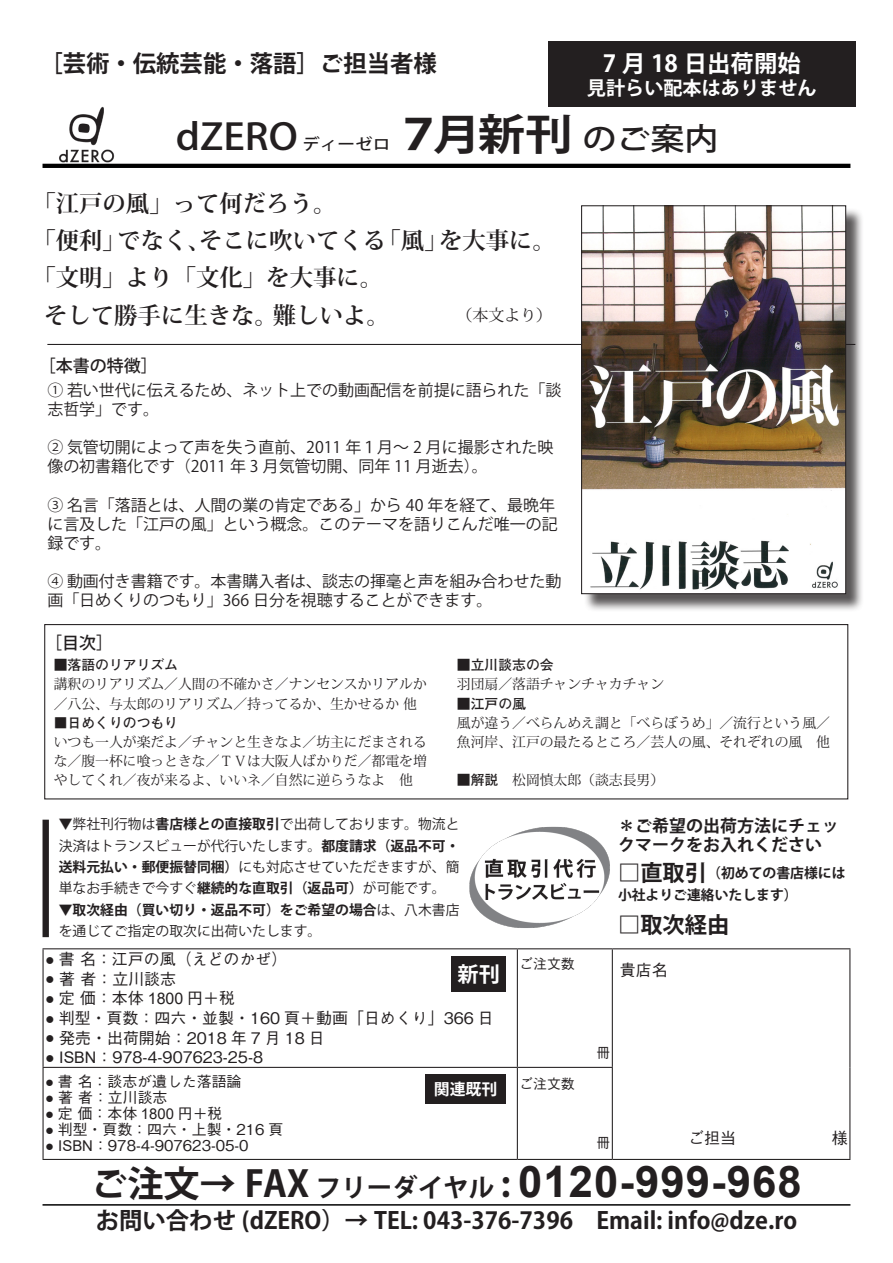
<style>
.page{position:relative;width:893px;height:1263px;background:#fff}
.page>*{position:absolute;margin:0;border:0;box-sizing:border-box;transform-origin:0 0}
.t1{font:700 43.65px "Arial";letter-spacing:.025em;color:#231f20}
.t2{font:700 42.45px "Koz Go Pr 6 N";color:#231f20;scale:1.11 1}
.t3{font:700 36.15px "Koz Go Pro";color:#231f20}
.t4{font:500 36.15px "Koz Go Pr 6 N";color:#231f20;scale:1.11 1}
.t5{font:500 30.75px "Koz Go Pr 6 N";color:#231f20;scale:1.11 1}
.t6{font:700 25.5px "Koz Go Pro";color:#231f20}
.t7{font:700 23.4px "Koz Min Pro";color:#231f20}
.t8{font:700 23.4px "Koz Go Pro";color:#231f20}
.t9{font:700 23.4px "Koz Go Pro";color:#fff}
.t10{font:700 22.35px "Koz Go Pro";color:#231f20}
.t11{font:700 21.3px "Source Han Sans JP";color:#fff}
.t12{font:700 19.2px "Koz Go Pro";color:#fff}
.t13{font:700 16.95px/19.2px "Koz Go Pro";color:#231f20}
.t14{font:500 16.95px "Koz Go Pr 6 N";color:#231f20}
.t15{font:15.9px/19.2px "Koz Go Pr 6 N";color:#231f20}
.t16{font:500 15.9px "Gothic BBB Pr 6 N";color:#231f20}
.t17{font:15.9px "Koz Min Pro";color:#231f20}
.t18{font:500 15.9px "Koz Go Pr 6 N";color:#231f20;scale:1.11 1}
.t19{font:700 15.9px "Source Han Sans JP";color:#fff}
.t20{font:500 14.85px "Gothic BBB Pr 6 N";color:#231f20}
.t21{font:13.8px/19.2px "Koz Min Pro";color:#231f20}
.t22{font:13.8px/21.3px "Koz Go Pro";color:#231f20;text-align:justify}
.t23{font:700 13.8px "Koz Go Pro";color:#231f20}
.t24{font:700 13.8px "Futo Go B101 Pr 6 N";color:#231f20}
.t25{font:500 13.8px "Gothic BBB Pr 6 N";color:#231f20}
.s1{font-family:"Futo Go B101 Pr 6 N";font-weight:700}
.s2{font-family:"Koz Min Pro";font-weight:400}
.s3{font-weight:700;font-size:23.4px}
.s4{font-weight:700}
.s5{font-family:"Arial";font-weight:400}
</style>
<div class="page">
<hr style="left:47px;top:344px;width:808px;height:1px;background:#231f20">
<hr style="left:43px;top:164px;width:807px;height:4px;background:#000">
<hr style="left:517px;top:949px;width:1px;height:118px;background:#231f20">
<hr style="left:612px;top:949px;width:1px;height:118px;background:#231f20">
<hr style="left:43px;top:1067px;width:474px;height:1px;background:#231f20">
<hr style="left:517px;top:1067px;width:96px;height:1px;background:#231f20">
<hr style="left:517px;top:1068px;width:1px;height:91px;background:#231f20">
<hr style="left:612px;top:1068px;width:1px;height:91px;background:#231f20">
<hr style="left:43px;top:948px;width:474px;height:1px;background:#231f20">
<hr style="left:43px;top:949px;width:1px;height:118px;background:#231f20">
<hr style="left:517px;top:948px;width:95px;height:1px;background:#231f20">
<hr style="left:612px;top:948px;width:238px;height:1px;background:#231f20">
<hr style="left:849px;top:949px;width:1px;height:118px;background:#231f20">
<hr style="left:849px;top:1067px;width:1px;height:92px;background:#231f20">
<hr style="left:612px;top:1159px;width:238px;height:1px;background:#231f20">
<hr style="left:43px;top:1068px;width:1px;height:91px;background:#231f20">
<hr style="left:43px;top:1159px;width:474px;height:1px;background:#231f20">
<hr style="left:517px;top:1159px;width:95px;height:1px;background:#231f20">
<hr style="left:43px;top:1204px;width:807px;height:1px;background:#000">
<div style="left:43px;top:820px;width:6px;height:117px;background:#231f20"></div>
<img style="left:469px;top:826px;width:141px;height:102px">
<img style="left:49px;top:106px;width:74px;height:58px">
<div style="left:548px;top:42px;width:307px;height:65px;background:#231f20"></div>
<div style="left:452px;top:956px;width:54px;height:35px;background:#231f20"></div>
<div style="left:425px;top:1074px;width:81px;height:30px;background:#231f20"></div>
<div style="left:583px;top:207px;width:282px;height:405px;background:#231f20;opacity:.75"></div>
<img style="left:583px;top:207px;width:261px;height:385px">
<div style="left:581px;top:205px;width:265px;height:389px;border:1px solid #231f20"></div>
<div style="left:44px;top:624px;width:804px;height:175px;border:1px solid #231f20"></div>
<p class="t8" style="left:39px;top:48px;width:399px">［芸術・伝統芸能・落語］ご担当者様</p>
<p class="t4" style="left:176px;top:116px;width:111px">dZERO</p>
<p class="t18" style="left:302px;top:135px;width:81px">ディーゼロ</p>
<p class="t2" style="left:433px;top:110px;width:127px">月新刊</p>
<p class="t2" style="left:395px;top:110px;width:44px">７</p>
<p class="t9" style="left:603px;top:48px;width:199px">7 月 18 日出荷開始</p>
<p class="t12" style="left:587px;top:76px;width:231px">見計らい配本はありません</p>
<p class="t5" style="left:583px;top:121px;width:124px">のご案内</p>
<p class="t7" style="left:32px;top:186px;width:306px">「江戸の風」って何だろう。</p>
<p class="t7" style="left:32px;top:224px;width:95px">「便利」</p>
<p class="t7" style="left:32px;top:261px;width:352px">「文明」より「文化」を大事に。</p>
<p class="t7" style="left:199px;top:224px;width:189px">そこに吹いてくる</p>
<p class="t7" style="left:117px;top:224px;width:95px">でなく、</p>
<p class="t7" style="left:378px;top:224px;width:72px">「風」</p>
<p class="t7" style="left:439px;top:224px;width:118px">を大事に。</p>
<p class="t7" style="left:44px;top:298px;width:235px">そして勝手に生きな。</p>
<p class="t14" style="left:39px;top:356px;width:121px">［本書の特徴[</p>
<p class="t15" style="left:47px;top:381px;width:515px">① 若い世代に伝えるため、ネット上での動画配信を前提に語られた「談志哲学」です。</p>
<p class="t15" style="left:47px;top:438px;width:508px">② 気管切開によって声を失う直前、2011 年１月～ 2 月に撮影された映像の初書籍化です（2011 年 3 月気管切開、同年 11 月逝去。(</p>
<p class="t15" style="left:47px;top:495px;width:512px">③ 名言「落語とは、人間の業の肯定である」から 40 年を経て、最晩年に言及した「江戸の風」という概念。このテーマを語りこんだ唯一の記録です。</p>
<p class="t15" style="left:47px;top:572px;width:515px">④ 動画付き書籍です。本書購入者は、談志の揮毫と声を組み合わせた動画「日めくりのつもり」366 日分を視聴することができます。</p>
<p class="t14" style="left:45px;top:633px;width:70px">［目次[</p>
<p class="t21" style="left:54px;top:655px;width:375px"><span class="s1">■落語のリアリズム<br></span>講釈のリアリズム／人間の不確かさ／ナンセンスかリアルか／八公、与太郎のリアリズム／持ってるか、生かせるか他</p>
<p class="t24" style="left:54px;top:711px;width:126px"><span class="s2">■</span>日めくりのつもり</p>
<p class="t21" style="left:54px;top:732px;width:375px;text-align:justify">いつも一人が楽だよ／チャンと生きなよ／坊主にだまされるな／腹一杯に喰っときな／ＴＶは大阪人ばかりだ／都電を増やしてくれ／夜が来るよ、いいネ／自然に逆らうなよ　他</p>
<p class="t7" style="left:273px;top:298px;width:95px">難しいよ</p>
<p class="t17" style="left:366px;top:304px;width:187px"><span class="s3">。</span>　　　　　（本文より(</p>
<p class="t24" style="left:457px;top:654px;width:98px">■立川談志の会</p>
<p class="t21" style="left:457px;top:674px;width:209px">羽団扇／落語チャンチャカチャン</p>
<p class="t24" style="left:457px;top:692px;width:71px">■江戸の風</p>
<p class="t21" style="left:457px;top:712px;width:375px">風が違う／べらんめえ調と「べらぼうめ」／流行という風／魚河岸、江戸の最たるところ／芸人の風、それぞれの風　他</p>
<p class="t21" style="left:457px;top:770px;width:209px"><span class="s1">■解説　</span>松岡慎太郎（談志長男(</p>
<p class="t22" style="left:59px;top:814px;width:402px">▼弊社刊行物は<span class="s4">書店様との直接取引</span>で出荷しております。物流と決済はトランスビューが代行いたします。<span class="s4">都度請求（返品不可・送料元払い・郵便振替同梱）</span>にも対応させていただきますが、簡単なお手続きで今すぐ<span class="s4">継続的な直取引（返品可）</span>が可能です。</p>
<p class="t22" style="left:59px;top:899px;width:402px"><span class="s4">▼取次経由（買い切り・返品不可）をご希望の場合</span>は、八木書店を通じてご指定の取次に出荷いたします。</p>
<p class="t16" style="left:45px;top:946px;width:244px"><span class="s5">●</span> 書名：江戸の風（えどのかぜ(</p>
<p class="t16" style="left:45px;top:966px;width:132px"><span class="s5">●</span>著者：立川談志</p>
<p class="t16" style="left:45px;top:985px;width:191px"><span class="s5">●</span> 定価：本体 <span class="s5">1800</span> 円＋税</p>
<p class="t16" style="left:45px;top:1005px;width:450px"><span class="s5">●</span> 判型・頁数：四六・並製・160 頁＋動画「日めくり」366 日</p>
<p class="t16" style="left:45px;top:1025px;width:281px"><span class="s5">●</span> 発売・出荷開始：2018 年 7 月 18 日</p>
<p class="t16" style="left:45px;top:1044px;width:219px"><span class="s5">● ISBN</span>：978-4-907623-25-8</p>
<p class="t11" style="left:458px;top:962px;width:44px">新刊</p>
<p class="t25" style="left:519px;top:952px;width:57px">ご注文数</p>
<p class="t13" style="left:618px;top:817px;width:223px">＊ご希望の出荷方法にチェックマークをお入れください</p>
<p class="t23" style="left:707px;top:864px;width:140px">（初めての書店様には</p>
<p class="t10" style="left:618px;top:859px;width:91px">□直取引</p>
<p class="t23" style="left:618px;top:885px;width:181px">小社よりご連絡いたします(</p>
<p class="t10" style="left:618px;top:910px;width:113px">□取次経由</p>
<p class="t16" style="left:620px;top:958px;width:49px">貴店名</p>
<p class="t25" style="left:596px;top:1042px;width:15px">冊</p>
<p class="t20" style="left:45px;top:1070px;width:198px"><span class="s5">●</span> 書名：談志が遺した落語論</p>
<p class="t20" style="left:45px;top:1085px;width:124px"><span class="s5">●</span>著者：立川談志</p>
<p class="t20" style="left:45px;top:1101px;width:179px"><span class="s5">●</span> 定価：本体 <span class="s5">1800</span> 円＋税</p>
<p class="t20" style="left:45px;top:1117px;width:240px"><span class="s5">●</span> 判型・頁数：四六・上製・216 頁</p>
<p class="t20" style="left:45px;top:1133px;width:205px"><span class="s5">● ISBN</span>：978-4-907623-05-0</p>
<p class="t25" style="left:519px;top:1072px;width:57px">ご注文数</p>
<p class="t19" style="left:434px;top:1080px;width:65px">関連既刊</p>
<p class="t25" style="left:596px;top:1132px;width:15px">冊</p>
<p class="t1" style="left:518px;top:1151px;width:285px">0120-999-968</p>
<p class="t3" style="left:91px;top:1161px;width:220px">ご注文→ FAX</p>
<p class="t8" style="left:96px;top:1206px;width:703px">お問い合わせ (dZERO）→ TEL: 043-376-7396　Email: info@dze.ro</p>
<p class="t6" style="left:316px;top:1171px;width:180px">フリーダイヤル</p>
<p class="t3" style="left:501px;top:1161px;width:11px">:</p>
</div>
